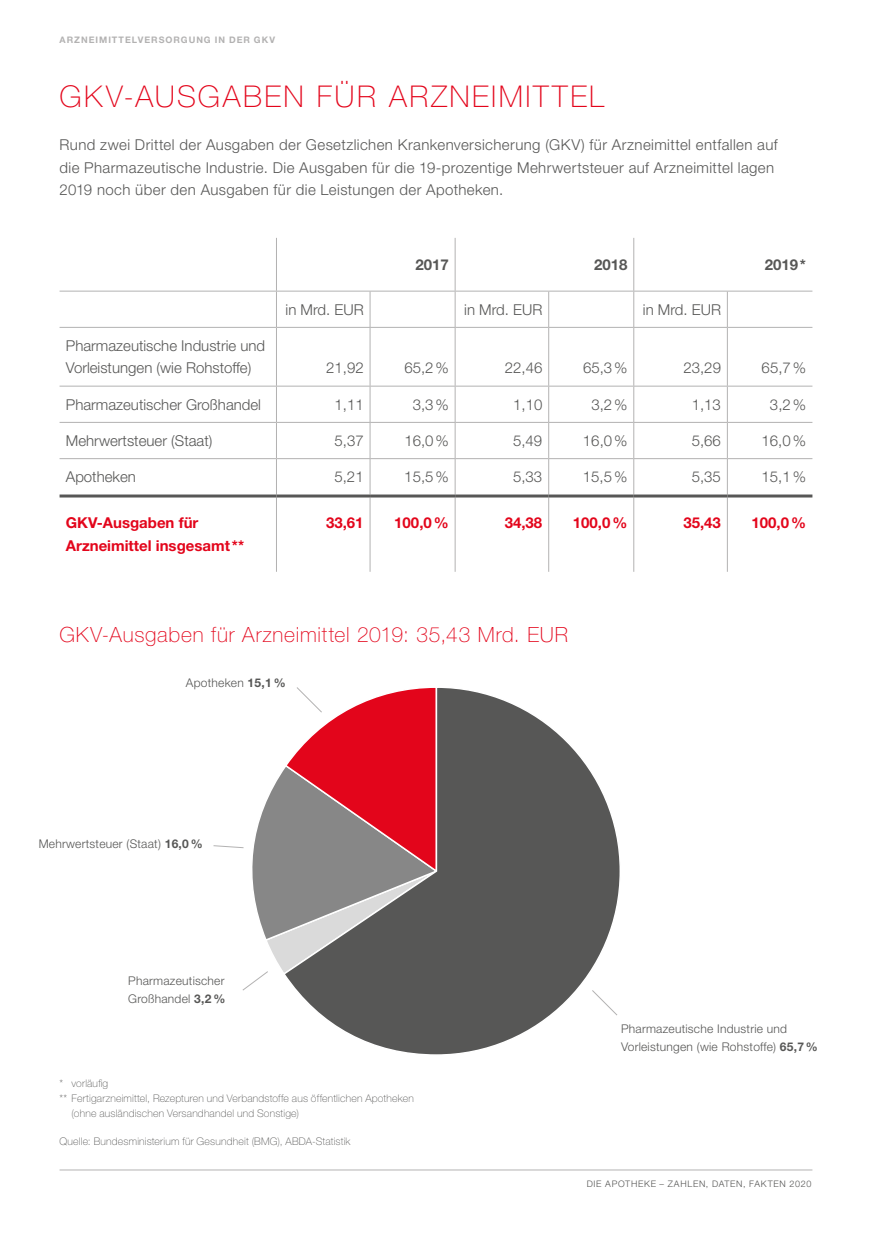
<style>
.page{position:relative;width:872px;height:1234px;background:#fff}
.page>*{position:absolute;margin:0;border:0;box-sizing:border-box;transform-origin:0 0}
.t1{font:100 30px "Helvetica Neue LT Std";letter-spacing:.08em;color:#e3051b}
.t2{font:100 21px "Helvetica Neue LT Std";letter-spacing:.04em;color:#e3051b}
.t3{font:300 15px/22.5px "Helvetica Neue LT Std";letter-spacing:.02em;color:#575756}
.t4{font:300 15px/22.5px "Helvetica Neue LT Std";color:#575756}
.t5{font:700 15px/22.5px "Helvetica Neue LT Std";color:#e3051b}
.t6{font:700 15px "Helvetica Neue LT Std";color:#575756}
.t7{font:300 12px/18px "Helvetica Neue LT Std";letter-spacing:.02em;color:#575756}
.t8{font:100 10.5px "Helvetica Neue LT Std";letter-spacing:.015em;color:#575756}
.t9{font:300 9px "Helvetica Neue LT Std";letter-spacing:.08em;color:#575756}
.t10{font:700 9px "Helvetica Neue LT Std";letter-spacing:.11em;color:#b3b2b2}
.s1{font-weight:700}
</style>
<div class="page">
<hr style="left:60px;top:291px;width:216px;height:1px;background:#b3b2b2">
<hr style="left:276px;top:238px;width:1px;height:53px;background:#b3b2b2">
<hr style="left:276px;top:497px;width:1px;height:74px;background:#b3b2b2">
<hr style="left:276px;top:328px;width:1px;height:57px;background:#b3b2b2">
<hr style="left:276px;top:386px;width:1px;height:36px;background:#b3b2b2">
<hr style="left:276px;top:422px;width:1px;height:36px;background:#b3b2b2">
<hr style="left:276px;top:459px;width:1px;height:35px;background:#b3b2b2">
<hr style="left:60px;top:327px;width:216px;height:1px;background:#b3b2b2">
<hr style="left:60px;top:385px;width:216px;height:1px;background:#b3b2b2">
<hr style="left:60px;top:422px;width:216px;height:1px;background:#b3b2b2">
<hr style="left:60px;top:458px;width:216px;height:1px;background:#b3b2b2">
<hr style="left:455px;top:238px;width:1px;height:53px;background:#b3b2b2">
<hr style="left:633px;top:238px;width:1px;height:53px;background:#b3b2b2">
<hr style="left:276px;top:291px;width:94px;height:1px;background:#b3b2b2">
<hr style="left:370px;top:291px;width:85px;height:1px;background:#b3b2b2">
<hr style="left:370px;top:291px;width:1px;height:36px;background:#b3b2b2">
<hr style="left:455px;top:291px;width:94px;height:1px;background:#b3b2b2">
<hr style="left:455px;top:291px;width:1px;height:36px;background:#b3b2b2">
<hr style="left:549px;top:291px;width:85px;height:1px;background:#b3b2b2">
<hr style="left:548px;top:291px;width:1px;height:36px;background:#b3b2b2">
<hr style="left:634px;top:291px;width:93px;height:1px;background:#b3b2b2">
<hr style="left:633px;top:291px;width:1px;height:36px;background:#b3b2b2">
<hr style="left:727px;top:291px;width:85px;height:1px;background:#b3b2b2">
<hr style="left:727px;top:291px;width:1px;height:36px;background:#b3b2b2">
<hr style="left:276px;top:327px;width:94px;height:1px;background:#b3b2b2">
<hr style="left:370px;top:327px;width:85px;height:1px;background:#b3b2b2">
<hr style="left:370px;top:328px;width:1px;height:57px;background:#b3b2b2">
<hr style="left:455px;top:327px;width:94px;height:1px;background:#b3b2b2">
<hr style="left:455px;top:328px;width:1px;height:57px;background:#b3b2b2">
<hr style="left:549px;top:327px;width:85px;height:1px;background:#b3b2b2">
<hr style="left:548px;top:328px;width:1px;height:57px;background:#b3b2b2">
<hr style="left:634px;top:327px;width:93px;height:1px;background:#b3b2b2">
<hr style="left:633px;top:328px;width:1px;height:57px;background:#b3b2b2">
<hr style="left:727px;top:327px;width:85px;height:1px;background:#b3b2b2">
<hr style="left:727px;top:328px;width:1px;height:57px;background:#b3b2b2">
<hr style="left:276px;top:385px;width:94px;height:1px;background:#b3b2b2">
<hr style="left:370px;top:385px;width:85px;height:1px;background:#b3b2b2">
<hr style="left:370px;top:386px;width:1px;height:36px;background:#b3b2b2">
<hr style="left:455px;top:385px;width:94px;height:1px;background:#b3b2b2">
<hr style="left:455px;top:386px;width:1px;height:36px;background:#b3b2b2">
<hr style="left:549px;top:385px;width:85px;height:1px;background:#b3b2b2">
<hr style="left:548px;top:386px;width:1px;height:36px;background:#b3b2b2">
<hr style="left:634px;top:385px;width:93px;height:1px;background:#b3b2b2">
<hr style="left:633px;top:386px;width:1px;height:36px;background:#b3b2b2">
<hr style="left:727px;top:385px;width:85px;height:1px;background:#b3b2b2">
<hr style="left:727px;top:386px;width:1px;height:36px;background:#b3b2b2">
<hr style="left:276px;top:422px;width:94px;height:1px;background:#b3b2b2">
<hr style="left:370px;top:422px;width:85px;height:1px;background:#b3b2b2">
<hr style="left:370px;top:422px;width:1px;height:36px;background:#b3b2b2">
<hr style="left:455px;top:422px;width:94px;height:1px;background:#b3b2b2">
<hr style="left:455px;top:422px;width:1px;height:36px;background:#b3b2b2">
<hr style="left:549px;top:422px;width:85px;height:1px;background:#b3b2b2">
<hr style="left:548px;top:422px;width:1px;height:36px;background:#b3b2b2">
<hr style="left:634px;top:422px;width:93px;height:1px;background:#b3b2b2">
<hr style="left:633px;top:422px;width:1px;height:36px;background:#b3b2b2">
<hr style="left:727px;top:422px;width:85px;height:1px;background:#b3b2b2">
<hr style="left:727px;top:422px;width:1px;height:36px;background:#b3b2b2">
<hr style="left:276px;top:458px;width:94px;height:1px;background:#b3b2b2">
<hr style="left:370px;top:458px;width:85px;height:1px;background:#b3b2b2">
<hr style="left:370px;top:459px;width:1px;height:35px;background:#b3b2b2">
<hr style="left:455px;top:458px;width:94px;height:1px;background:#b3b2b2">
<hr style="left:455px;top:459px;width:1px;height:35px;background:#b3b2b2">
<hr style="left:549px;top:458px;width:85px;height:1px;background:#b3b2b2">
<hr style="left:548px;top:459px;width:1px;height:35px;background:#b3b2b2">
<hr style="left:634px;top:458px;width:93px;height:1px;background:#b3b2b2">
<hr style="left:633px;top:459px;width:1px;height:35px;background:#b3b2b2">
<hr style="left:727px;top:458px;width:85px;height:1px;background:#b3b2b2">
<hr style="left:727px;top:459px;width:1px;height:35px;background:#b3b2b2">
<hr style="left:370px;top:497px;width:1px;height:74px;background:#b3b2b2">
<hr style="left:455px;top:497px;width:1px;height:74px;background:#b3b2b2">
<hr style="left:548px;top:497px;width:1px;height:74px;background:#b3b2b2">
<hr style="left:633px;top:497px;width:1px;height:74px;background:#b3b2b2">
<hr style="left:727px;top:497px;width:1px;height:74px;background:#b3b2b2">
<hr style="left:60px;top:494px;width:216px;height:3px;background:#575756">
<hr style="left:276px;top:494px;width:94px;height:3px;background:#575756">
<hr style="left:370px;top:494px;width:85px;height:3px;background:#575756">
<hr style="left:455px;top:494px;width:94px;height:3px;background:#575756">
<hr style="left:549px;top:494px;width:85px;height:3px;background:#575756">
<hr style="left:634px;top:494px;width:93px;height:3px;background:#575756">
<hr style="left:727px;top:494px;width:85px;height:3px;background:#575756">
<hr style="left:276px;top:291px;width:1px;height:36px;background:#b3b2b2">
<svg style="left:297px;top:688px;width:323px;height:367px"></svg>
<svg style="left:591px;top:989px;width:27px;height:26px"></svg>
<svg style="left:213px;top:687px;width:225px;height:303px"></svg>
<hr style="left:60px;top:1169px;width:752px;height:1px;background:#b3b2b2">
<p class="t10" style="left:60px;top:34px;width:217px">ARZNEIMITTELVERSORGUNG IN DER GKV</p>
<h1 class="t1" style="left:60px;top:79px;width:546px">GKV-AUSGABEN FÜR ARZNEIMITTEL</h1>
<p class="t3" style="left:60px;top:133px;width:720px">Rund zwei Drittel der Ausgaben der Gesetzlichen Krankenversicherung (GKV) für Arzneimittel entfallen auf die Pharmazeutische Industrie. Die Ausgaben für die 19-prozentige Mehrwertsteuer auf Arzneimittel lagen<br>2019 noch über den Ausgaben für die Leistungen der Apotheken.</p>
<p class="t6" style="left:415px;top:255px;width:35px">2017</p>
<p class="t6" style="left:594px;top:255px;width:35px">2018</p>
<p class="t6" style="left:764px;top:255px;width:43px">2019*</p>
<p class="t4" style="left:66px;top:334px;width:201px">Pharmazeutische Industrie und<br>Vorleistungen (wie Rohstoffe)</p>
<p class="t3" style="left:285px;top:297px;width:80px">in Mrd. EUR</p>
<p class="t3" style="left:464px;top:297px;width:80px">in Mrd. EUR</p>
<p class="t3" style="left:643px;top:297px;width:80px">in Mrd. EUR</p>
<p class="t3" style="left:326px;top:356px;width:39px">21,92</p>
<p class="t3" style="left:404px;top:356px;width:46px">65,2%</p>
<p class="t3" style="left:505px;top:356px;width:39px">22,46</p>
<p class="t3" style="left:583px;top:356px;width:46px">65,3%</p>
<p class="t3" style="left:683px;top:356px;width:39px">23,29</p>
<p class="t3" style="left:761px;top:356px;width:46px">65,7%</p>
<p class="t4" style="left:66px;top:392px;width:197px">Pharmazeutischer Großhandel</p>
<p class="t3" style="left:334px;top:392px;width:31px">1,11</p>
<p class="t3" style="left:413px;top:392px;width:38px">3,3%</p>
<p class="t3" style="left:513px;top:392px;width:31px">1,10</p>
<p class="t3" style="left:591px;top:392px;width:38px">3,2%</p>
<p class="t3" style="left:692px;top:392px;width:31px">1,13</p>
<p class="t3" style="left:770px;top:392px;width:38px">3,2%</p>
<p class="t4" style="left:66px;top:429px;width:148px">Mehrwertsteuer (Staat)</p>
<p class="t3" style="left:334px;top:429px;width:31px">5,37</p>
<p class="t3" style="left:404px;top:429px;width:46px">16,0%</p>
<p class="t3" style="left:513px;top:429px;width:31px">5,49</p>
<p class="t3" style="left:583px;top:429px;width:46px">16,0%</p>
<p class="t3" style="left:692px;top:429px;width:31px">5,66</p>
<p class="t3" style="left:761px;top:429px;width:46px">16,0%</p>
<p class="t4" style="left:66px;top:465px;width:72px">Apotheken</p>
<p class="t3" style="left:334px;top:465px;width:31px">5,21</p>
<p class="t3" style="left:404px;top:465px;width:46px">15,5%</p>
<p class="t3" style="left:513px;top:465px;width:31px">5,33</p>
<p class="t3" style="left:583px;top:465px;width:46px">15,5%</p>
<p class="t3" style="left:691px;top:465px;width:31px">5,35</p>
<p class="t3" style="left:761px;top:465px;width:46px">15,1%</p>
<p class="t5" style="left:66px;top:511px;width:180px">GKV-Ausgaben für<br>Arzneimittel insgesamt **</p>
<p class="t5" style="left:326px;top:511px;width:39px">33,61</p>
<p class="t5" style="left:394px;top:511px;width:56px">100,0%</p>
<p class="t5" style="left:505px;top:511px;width:39px">34,38</p>
<p class="t5" style="left:573px;top:511px;width:56px">100,0%</p>
<p class="t5" style="left:683px;top:511px;width:39px">35,43</p>
<p class="t5" style="left:751px;top:511px;width:56px">100,0%</p>
<h2 class="t2" style="left:60px;top:622px;width:510px">GKV-Ausgaben für Arzneimittel 2019: 35,43 Mrd. EUR</h2>
<p class="t7" style="left:186px;top:673px;width:101px">Apotheken <span class="s1">15,1%</span></p>
<p class="t7" style="left:39px;top:834px;width:166px">Mehrwertsteuer (Staat) <span class="s1">16,0%</span></p>
<p class="t7" style="left:128px;top:971px;width:99px">Pharmazeutischer<br>Großhandel <span class="s1">3,2%</span></p>
<p class="t8" style="left:60px;top:1076px;width:50px">* vorläufig</p>
<p class="t8" style="left:60px;top:1091px;width:356px">** Fertigarzneimittel, Rezepturen und Verbandstoffe aus öffentlichen Apotheken</p>
<p class="t8" style="left:72px;top:1106px;width:229px">(ohne ausländischen Versandhandel und Sonstige)</p>
<p class="t8" style="left:60px;top:1134px;width:292px">Quelle: Bundesministerium für Gesundheit (BMG), ABDA-Statistik</p>
<p class="t7" style="left:621px;top:1018px;width:198px">Pharmazeutische Industrie und<br>Vorleistungen (wie Rohstoffe) <span class="s1">65,7%</span></p>
<p class="t9" style="left:586px;top:1178px;width:226px">DIE APOTHEKE – ZAHLEN, DATEN, FAKTEN 2020</p>
</div>
